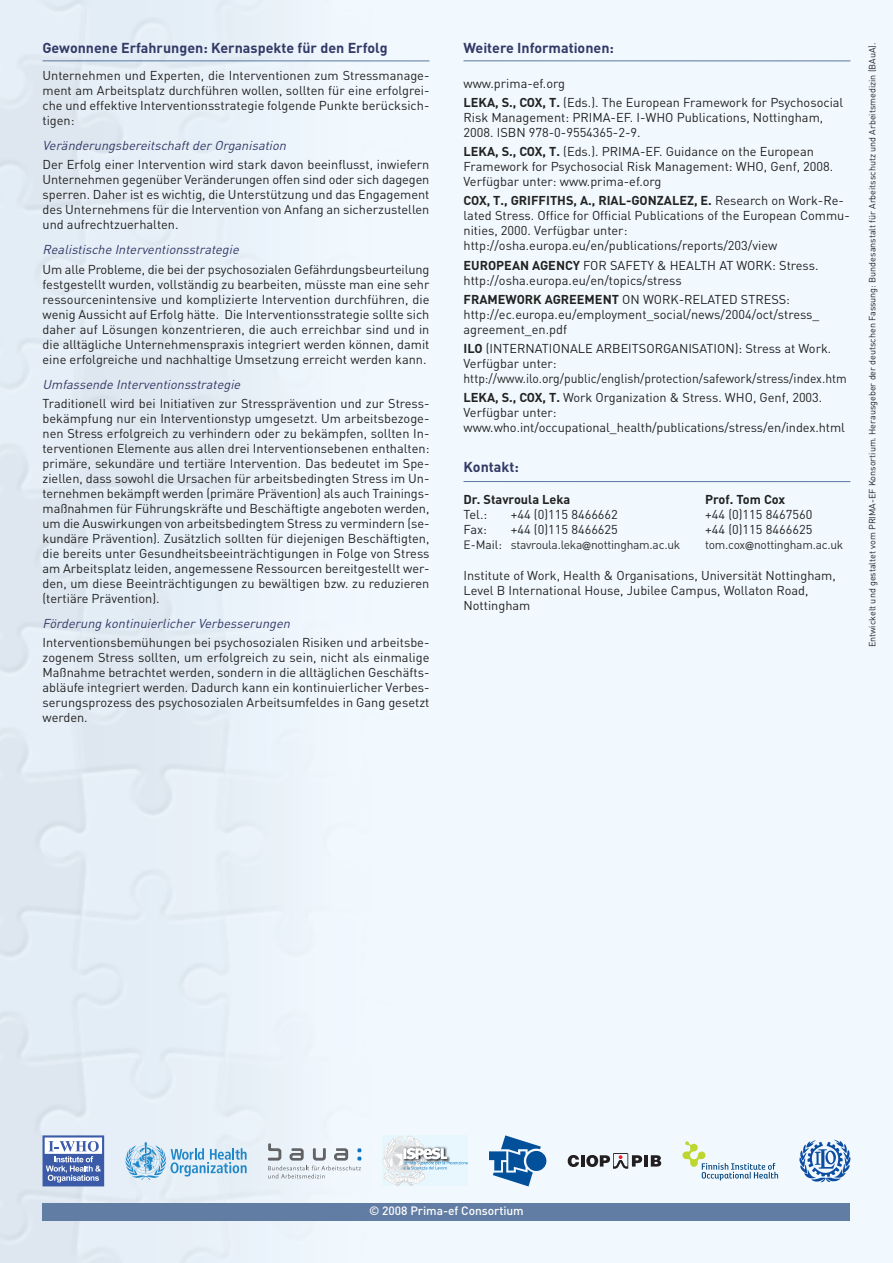
<style>
.page{position:relative;width:893px;height:1263px;background:#fff}
.page>*{position:absolute;margin:0;border:0;box-sizing:border-box;transform-origin:0 0}
.t1{font:700 14.25px "DINOT";color:#323a67}
.t2{font:12.75px/15px "DINOT";color:#222221}
.t3{font:italic 12.75px "DINOT";color:#323a67}
.t4{font:700 12.75px "DINOT";color:#222221}
.t5{font:12px "DINOT";letter-spacing:-.02em;color:#323231}
.t6{font:500 12px "DINOT";letter-spacing:-.005em;color:#fff}
.t7{font:9px "DINOT";color:#222221}
.s1{font-weight:700}
.s2{color:#222221}
.s3{font-family:"Franklin Gothic";color:#222221}
</style>
<div class="page">
<img style="left:0;top:0;width:893px;height:1263px">
<svg style="left:43px;top:1135px;width:61px;height:51px"></svg>
<svg style="left:383px;top:1135px;width:85px;height:51px;background:#dde8ee"></svg>
<svg style="left:268px;top:1143px;width:93px;height:35px"></svg>
<div style="left:526px;top:1151px;width:20px;height:20px;background:#015099;border-radius:50%"></div>
<svg style="left:489px;top:1135px;width:52px;height:51px"></svg>
<svg style="left:682px;top:1141px;width:96px;height:39px"></svg>
<svg style="left:568px;top:1155px;width:11px;height:12px"></svg>
<hr style="left:581px;top:1155px;width:4px;height:11px;background:#231f20">
<svg style="left:651px;top:1155px;width:10px;height:11px"></svg>
<hr style="left:644px;top:1155px;width:4px;height:11px;background:#231f20">
<svg style="left:586px;top:1153px;width:56px;height:15px"></svg>
<svg style="left:125px;top:1142px;width:122px;height:38px;background:#b4d4ea"></svg>
<svg style="left:799px;top:1139px;width:51px;height:43px"></svg>
<div style="left:43px;top:1203px;width:807px;height:17px;background:#617da4"></div>
<hr style="left:463px;top:481px;width:387px;height:1px;background:#617da4">
<hr style="left:463px;top:60px;width:387px;height:1px;background:#617da4">
<hr style="left:43px;top:60px;width:386px;height:1px;background:#617da4">
<p class="t1" style="left:43px;top:40px;width:347px">Gewonnene Erfahrungen: Kernaspekte für den Erfolg</p>
<p class="t2" style="left:43px;top:68px;width:388px;text-align:justify">Unternehmen und Experten, die Interventionen zum Stressmanage&shy;ment am Arbeitsplatz durchführen wollen, sollten für eine erfolgrei&shy;che und effektive Interventionsstrategie folgende Punkte berücksich&shy;tigen:</p>
<p class="t3" style="left:43px;top:138px;width:248px">Veränderungsbereitschaft der Organisation</p>
<p class="t2" style="left:43px;top:157px;width:388px;text-align:justify">Der Erfolg einer Intervention wird stark davon beeinflusst, inwiefern Unternehmen gegenüber Veränderungen offen sind oder sich dagegen sperren. Daher ist es wichtig, die Unterstützung und das Engagement des Unternehmens für die Intervention von Anfang an sicherzustellen und aufrechtzuerhalten.</p>
<p class="t3" style="left:43px;top:242px;width:201px">Realistische Interventionsstrategie</p>
<p class="t2" style="left:43px;top:261px;width:388px;text-align:justify">Um alle Probleme, die bei der psychosozialen Gefährdungsbeurteilung festgestellt wurden, vollständig zu bearbeiten, müsste man eine sehr ressourcenintensive und komplizierte Intervention durchführen, die wenig Aussicht auf Erfolg hätte. Die Interventionsstrategie sollte sich daher auf Lösungen konzentrieren, die auch erreichbar sind und in die alltägliche Unternehmenspraxis integriert werden können, damit eine erfolgreiche und nachhaltige Umsetzung erreicht werden kann.</p>
<p class="t3" style="left:43px;top:377px;width:202px">Umfassende Interventionsstrategie</p>
<p class="t2" style="left:43px;top:396px;width:388px;text-align:justify">Traditionell wird bei Initiativen zur Stressprävention und zur Stress&shy;bekämpfung nur ein Interventionstyp umgesetzt. Um arbeitsbezoge&shy;nen Stress erfolgreich zu verhindern oder zu bekämpfen, sollten In&shy;terventionen Elemente aus allen drei Interventionsebenen enthalten: primäre, sekundäre und tertiäre Intervention. Das bedeutet im Spe&shy;ziellen, dass sowohl die Ursachen für arbeitsbedingten Stress im Un&shy;ternehmen bekämpft werden (primäre Prävention) als auch Trainings&shy;maßnahmen für Führungskräfte und Beschäftigte angeboten werden, um die Auswirkungen von arbeitsbedingtem Stress zu vermindern (se&shy;kundäre Prävention). Zusätzlich sollten für diejenigen Beschäftigten, die bereits unter Gesundheitsbeeinträchtigungen in Folge von Stress am Arbeitsplatz leiden, angemessene Ressourcen bereitgestellt wer&shy;den, um diese Beeinträchtigungen zu bewältigen bzw. zu reduzieren (tertiäre Prävention).</p>
<p class="t3" style="left:43px;top:616px;width:252px">Förderung kontinuierlicher Verbesserungen</p>
<p class="t2" style="left:43px;top:635px;width:388px;text-align:justify">Interventionsbemühungen bei psychosozialen Risiken und arbeitsbe&shy;zogenem Stress sollten, um erfolgreich zu sein, nicht als einmalige Maßnahme betrachtet werden, sondern in die alltäglichen Geschäfts&shy;abläufe integriert werden. Dadurch kann ein kontinuierlicher Verbes&shy;serungsprozess des psychosozialen Arbeitsumfeldes in Gang gesetzt werden.</p>
<p class="t1" style="left:463px;top:40px;width:152px">Weitere Informationen:</p>
<p class="t2" style="left:463px;top:73px;width:381px;line-height:19.2px">www.prima-ef.org<br><span class="s1">LEKA, S., COX, T.</span> (Eds.). The European Framework for Psychosocial</p>
<p class="t2" style="left:463px;top:110px;width:361px">Risk Management: PRIMA-EF. I-WHO Publications, Nottingham,<br>2008. ISBN 978-0-9554365-2-9.</p>
<p class="t2" style="left:463px;top:144px;width:371px"><span class="s1">LEKA, S., COX, T.</span> (Eds.). PRIMA-EF. Guidance on the European<br>Framework for Psychosocial Risk Management: WHO, Genf, 2008.<br>Verfügbar unter: www.prima-ef.org</p>
<p class="t2" style="left:463px;top:193px;width:388px"><span class="s1">COX, T., GRIFFITHS, A., RIAL-GONZALEZ, E.</span> Research on Work-Re&shy;lated Stress. Office for Official Publications of the European Commu&shy;nities, 2000. Verfügbar unter: http://osha.europa.eu/en/publications/reports/203/view</p>
<p class="t2" style="left:463px;top:257px;width:356px"><span class="s1">EUROPEAN AGENCY</span> FOR SAFETY &amp; HEALTH AT WORK: Stress. http://osha.europa.eu/en/topics/stress</p>
<p class="t2" style="left:463px;top:292px;width:357px"><span class="s1">FRAMEWORK AGREEMENT</span> ON WORK-RELATED STRESS: http://ec.europa.eu/employment_social/news/2004/oct/stress_ agreement_en.pdf</p>
<p class="t2" style="left:463px;top:341px;width:385px"><span class="s1">ILO</span> (INTERNATIONALE ARBEITSORGANISATION): Stress at Work.<br>Verfügbar unter: http://www.ilo.org/public/english/protection/safework/stress/index.htm</p>
<p class="t2" style="left:463px;top:390px;width:383px"><span class="s1">LEKA, S., COX, T.</span> Work Organization &amp; Stress. WHO, Genf, 2003.<br>Verfügbar unter: www.who.int/occupational_health/publications/stress/en/index.html</p>
<p class="t1" style="left:463px;top:459px;width:57px">Kontakt:</p>
<p class="t4" style="left:463px;top:492px;width:108px">Dr. Stavroula Leka</p>
<p class="t4" style="left:705px;top:492px;width:82px">Prof. Tom Cox</p>
<p class="t2" style="left:463px;top:506px;width:25px">Tel.:</p>
<p class="t2" style="left:511px;top:506px;width:109px">+44 (0)115 8466662</p>
<p class="t2" style="left:705px;top:506px;width:109px">+44 (0)115 8467560</p>
<p class="t2" style="left:463px;top:521px;width:25px">Fax:</p>
<p class="t2" style="left:511px;top:521px;width:109px">+44 (0)115 8466625</p>
<p class="t2" style="left:705px;top:521px;width:109px">+44 (0)115 8466625</p>
<p class="t5" style="left:463px;top:537px;width:218px"><span class="s2">E-Mail:</span> stavroula.leka<span class="s3">@</span>nottingham.ac.uk</p>
<p class="t5" style="left:705px;top:537px;width:140px">tom.cox<span class="s3">@</span>nottingham.ac.uk</p>
<p class="t2" style="left:463px;top:567px;width:374px">Institute of Work, Health &amp; Organisations, Universität Nottingham,<br>Level B International House, Jubilee Campus, Wollaton Road,<br>Nottingham</p>
<p class="t7" style="left:867px;top:647px;width:606px;rotate:-90deg">Entwickelt und gestaltet vom PRIMA-EF Konsortium. Herausgeber der deutschen Fassung: Bundesanstalt für Arbeitsschutz und Arbeitsmedizin (BAuA).</p>
<p class="t6" style="left:369px;top:1203px;width:156px">© 2008 Prima-ef Consortium</p>
</div>
